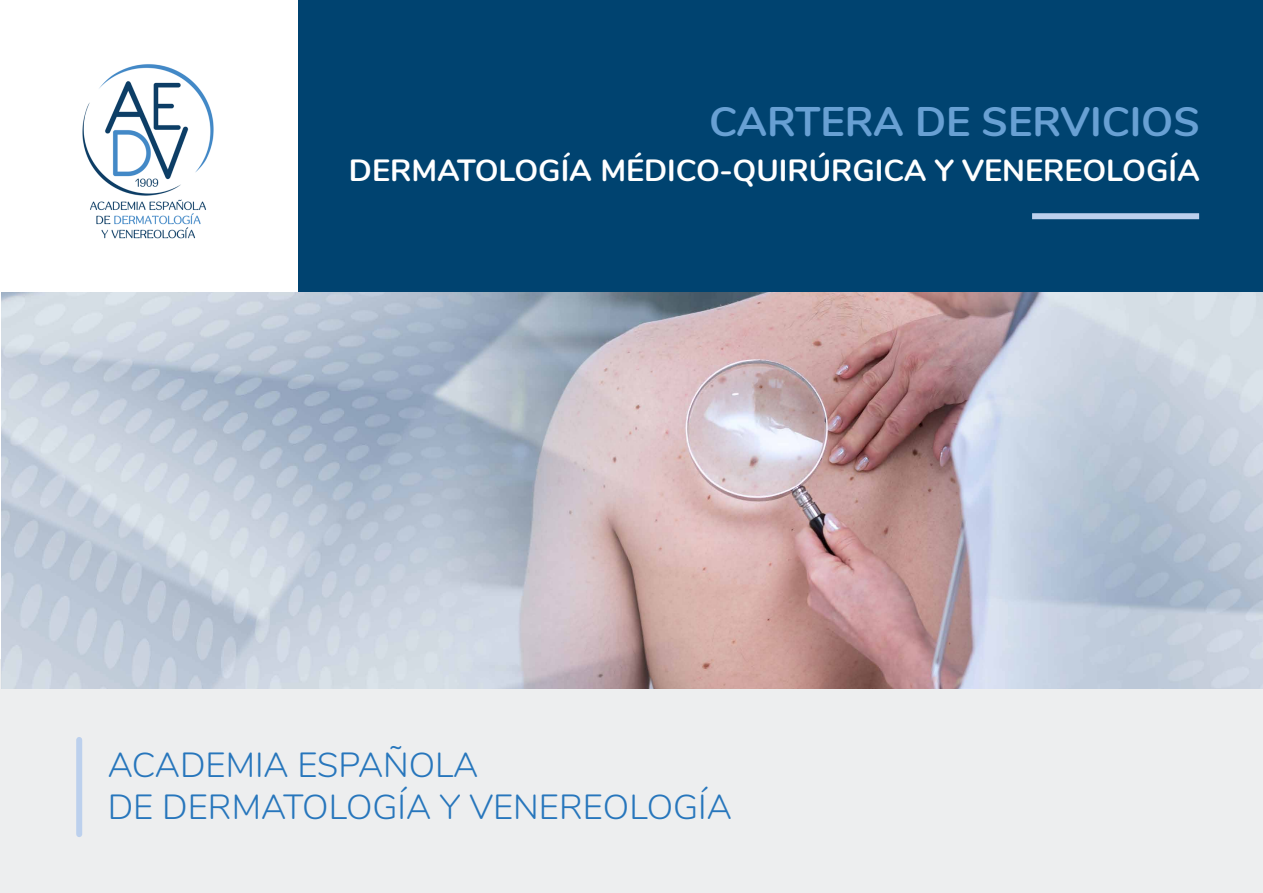
<style>
.page{position:relative;width:1263px;height:893px;background:#fff}
.page>*{position:absolute;margin:0;border:0;box-sizing:border-box;transform-origin:0 0}
.t1{font:700 41.25px "Nunito";color:#68a0d3}
.t2{font:300 34.95px/41.8px "Nunito";color:#2776bc}
.t3{font:700 30.6px "Nunito";color:#fff}
</style>
<div class="page">
<div style="left:0;top:659px;width:1263px;height:234px;background:#edeeef"></div>
<div style="left:299px;top:0;width:964px;height:292px;background:#004370"></div>
<img style="left:82px;top:64px;width:132px;height:175px">
<div style="left:1032px;top:213px;width:167px;height:6px;background:#bcd0ed"></div>
<div style="left:76px;top:740px;width:6px;height:94px;background:#bcd0ed"></div>
<img style="left:1px;top:292px;width:1262px;height:397px">
<p class="t1" style="left:709px;top:92px;width:492px">CARTERA DE SERVICIOS</p>
<p class="t3" style="left:349px;top:148px;width:852px">DERMATOLOGÍA MÉDICO-QUIRÚRGICA Y VENEREOLOGÍA</p>
<p class="t2" style="left:108px;top:742px;width:626px">ACADEMIA ESPAÑOLA<br>DE DERMATOLOGÍA Y VENEREOLOGÍA</p>
</div>
